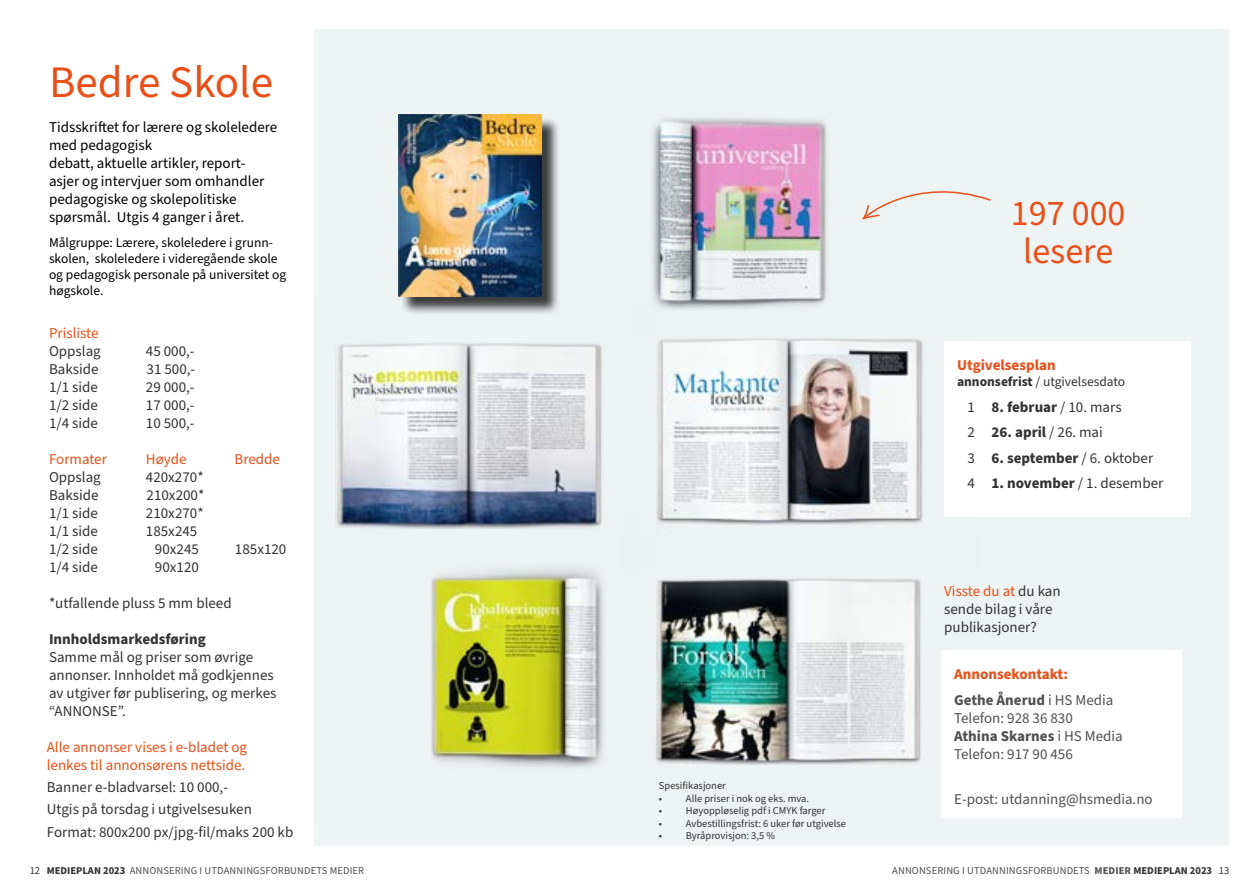
<style>
.page{position:relative;width:1259px;height:893px;background:#fff}
.page>*{position:absolute;margin:0;border:0;box-sizing:border-box;transform-origin:0 0}
.t1{font:45px "Source Sans Pro";color:#e94f17}
.t2{font:36px/37.5px "Source Sans Pro";color:#e94f17;text-align:center}
.t3{font:15px/18px "Source Sans Pro";color:#333}
.t4{font:15px/18px "Source Sans Pro";color:#000}
.t5{font:15px/18px "Source Sans Pro";color:#525050}
.t6{font:15px/18px "Source Sans Pro";color:#e94f17}
.t7{font:700 15px/26.5px "Source Sans Pro";color:#e9501a}
.t8{font:15px "Source Sans Pro";color:#e9501a}
.t9{font:700 15px "Source Sans Pro";color:#333}
.t10{font:13.5px/16.2px "Source Sans Pro";color:#000}
.t11{font:13.5px "Source Sans Pro";color:#333}
.t12{font:10.5px "Source Sans Pro";color:#333}
.t13{font:10.5px "Source Sans Pro";letter-spacing:.01em;color:#525050}
.s1{font-weight:700}
.s2{color:#e94f17}
.s3{color:#525050}
.s4{font-weight:400;color:#525050}
.s5{color:#333}
.s6{font-weight:700;color:#333}
</style>
<div class="page">
<div style="left:315px;top:30px;width:914px;height:816px;background:#eef3f3"></div>
<img style="left:656px;top:578px;width:322px;height:187px">
<img style="left:652px;top:118px;width:175px;height:179px">
<img style="left:653px;top:297px;width:326px;height:228px">
<svg style="left:862px;top:191px;width:129px;height:29px"></svg>
<img style="left:431px;top:572px;width:173px;height:196px">
<img style="left:335px;top:301px;width:324px;height:271px">
<div style="left:401px;top:117px;width:159px;height:198px;background:#000;opacity:.75"></div>
<img style="left:398px;top:115px;width:144px;height:182px">
<div style="left:944px;top:342px;width:247px;height:175px;background:#fff"></div>
<div style="left:941px;top:651px;width:241px;height:167px;background:#fff"></div>
<h1 class="t1" style="left:49px;top:52px;width:225px">Bedre Skole</h1>
<p class="t4" style="left:49px;top:119px;width:230px">Tidsskriftet for lærere og skoleledere med pedagogisk<br>debatt, aktuelle artikler, report&shy;asjer og intervjuer som omhandler pedagogiske og skolepolitiske spørsmål. Utgis 4 ganger i året.</p>
<p class="t10" style="left:49px;top:235px;width:239px">Målgruppe: Lærere, skoleledere i grunn&shy;skolen, skoleledere i videregående skole og pedagogisk personale på universitet og høgskole.</p>
<p class="t8" style="left:49px;top:323px;width:51px">Prisliste</p>
<p class="t3" style="left:49px;top:343px;width:53px">Oppslag</p>
<p class="t3" style="left:146px;top:343px;width:50px">45 000,-</p>
<p class="t3" style="left:49px;top:361px;width:51px">Bakside</p>
<p class="t3" style="left:147px;top:361px;width:50px">31 500,-</p>
<p class="t3" style="left:49px;top:379px;width:50px">1/1 side</p>
<p class="t3" style="left:146px;top:379px;width:50px">29 000,-</p>
<p class="t3" style="left:49px;top:397px;width:50px">1/2 side</p>
<p class="t3" style="left:146px;top:397px;width:50px">17 000,-</p>
<p class="t3" style="left:49px;top:415px;width:50px">1/4 side</p>
<p class="t3" style="left:146px;top:415px;width:50px">10 500,-</p>
<p class="t8" style="left:49px;top:449px;width:59px">Formater</p>
<p class="t8" style="left:146px;top:449px;width:42px">Høyde</p>
<p class="t8" style="left:234px;top:449px;width:47px">Bredde</p>
<p class="t3" style="left:49px;top:469px;width:53px">Oppslag</p>
<p class="t3" style="left:146px;top:469px;width:59px">420x270*</p>
<p class="t3" style="left:49px;top:487px;width:51px">Bakside</p>
<p class="t3" style="left:147px;top:487px;width:59px">210x200*</p>
<p class="t3" style="left:49px;top:505px;width:50px">1/1 side</p>
<p class="t3" style="left:146px;top:505px;width:59px">210x270*</p>
<p class="t3" style="left:49px;top:523px;width:50px">1/1 side</p>
<p class="t3" style="left:146px;top:523px;width:53px">185x245</p>
<p class="t3" style="left:49px;top:541px;width:50px">1/2 side</p>
<p class="t3" style="left:155px;top:541px;width:45px">90x245</p>
<p class="t3" style="left:235px;top:541px;width:53px">185x120</p>
<p class="t3" style="left:49px;top:559px;width:50px">1/4 side</p>
<p class="t3" style="left:155px;top:559px;width:45px">90x120</p>
<p class="t3" style="left:49px;top:595px;width:184px">*utfallende pluss 5 mm bleed</p>
<p class="t9" style="left:49px;top:629px;width:158px">Innholdsmarkedsføring</p>
<p class="t3" style="left:49px;top:649px;width:229px">Samme mål og priser som øvrige annonser. Innholdet må godkjennes av utgiver før publisering, og merkes “ANNONSE”.</p>
<p class="t6" style="left:47px;top:738px;width:202px">Alle annonser vises i e-bladet og lenkes til annonsørens nettside.</p>
<p class="t3" style="left:47px;top:776px;width:248px;line-height:22.2px">Banner e-bladvarsel: 10 000,-<br>Utgis på torsdag i utgivelsesuken<br>Format: 800x200 px/jpg-fil/maks 200 kb</p>
<p class="t12" style="left:659px;top:778px;width:68px">Spesifikasjoner</p>
<p class="t12" style="left:659px;top:791px;width:152px">• Alle priser i nok og eks. mva.</p>
<p class="t12" style="left:659px;top:804px;width:168px">• Høyoppløselig pdf i CMYK farger</p>
<p class="t12" style="left:659px;top:816px;width:189px">• Avbestillingsfrist: 6 uker før utgivelse</p>
<p class="t12" style="left:659px;top:829px;width:118px">• Byråprovisjon: 3,5 %</p>
<h2 class="t2" style="left:1011px;top:196px;width:116px">197 000 lesere</h2>
<p class="t7" style="left:957px;top:352px;width:100px">Utgivelsesplan</p>
<p class="t11" style="left:957px;top:373px;width:170px"><span class="s1">annonsefrist</span> / utgivelsesdato</p>
<p class="t3" style="left:967px;top:394px;width:197px;line-height:25.5px">1 <span class="s1">8. februar</span> / 10. mars<br>2 <span class="s1">26. april</span> / 26. mai<br>3 <span class="s1">6. september</span> / 6. oktober<br>4 <span class="s1">1. november</span> / 1. desember</p>
<p class="t3" style="left:944px;top:582px;width:118px"><span class="s2">Visste du at</span> du kan sende bilag i våre publikasjoner?</p>
<p class="t7" style="left:954px;top:661px;width:161px">Annonsekontakt:<br><span class="s3">Gethe Ånerud</span> <span class="s4">i HS Media</span></p>
<p class="t5" style="left:954px;top:710px;width:170px">Telefon: 928 36 830<br><span class="s1">Athina Skarnes</span> i HS Media<br>Telefon: 917 90 456</p>
<p class="t5" style="left:954px;top:790px;width:200px">E-post: utdanning@hsmedia.no</p>
<p class="t13" style="left:30px;top:863px;width:336px"><span class="s5">12</span> <span class="s6">MEDIEPLAN 2023</span> ANNONSERING I UTDANNINGSFORBUNDETS MEDIER</p>
<p class="t13" style="left:892px;top:863px;width:338px">ANNONSERING I UTDANNINGSFORBUNDETS <span class="s1">MEDIER</span> <span class="s6">MEDIEPLAN 2023</span> <span class="s5">13</span></p>
</div>
